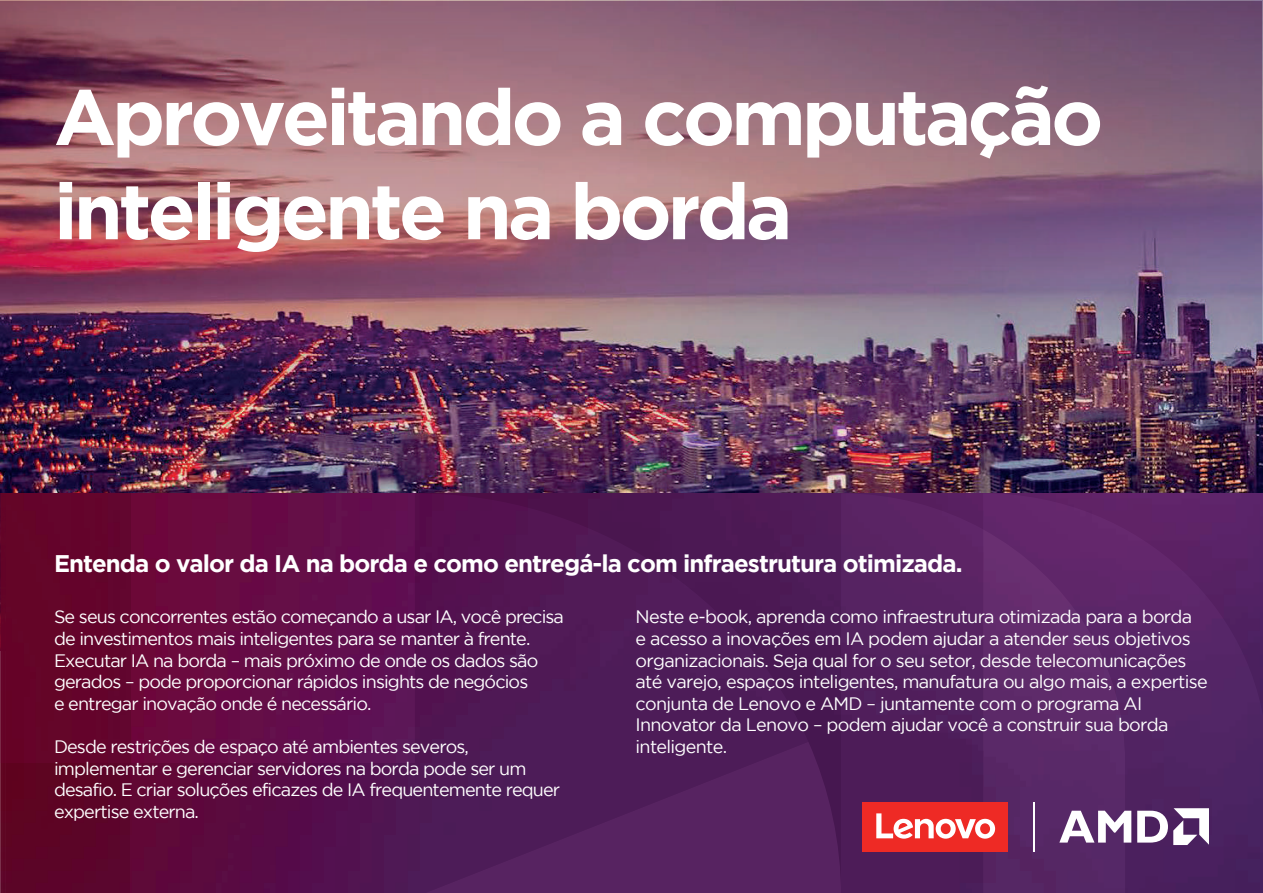
<style>
.page{position:relative;width:1263px;height:893px;background:#fff}
.page>*{position:absolute;margin:0;border:0;box-sizing:border-box;transform-origin:0 0}
.t1{font:700 78.45px/94.2px "Gotham";letter-spacing:-.05em;color:#fff}
.t2{font:700 24px "Gotham";letter-spacing:-.04em;color:#fff}
.t3{font:18px/21.6px "Gotham";letter-spacing:-.05em;color:#fff}
</style>
<div class="page">
<img style="left:0;top:0;width:1263px;height:493px">
<img style="left:0;top:493px;width:841px;height:400px">
<div style="left:131px;top:762px;width:284px;height:131px;background:linear-gradient(to right,#610534,#4e1556)"></div>
<div style="left:131px;top:493px;width:284px;height:269px;background:linear-gradient(to right,#6d0838,#5d1256)"></div>
<div style="left:0;top:493px;width:131px;height:269px;background:#64052b"></div>
<div style="left:415px;top:493px;width:393px;height:249px;background:#4f1954"></div>
<div style="left:415px;top:742px;width:426px;height:151px;background:#511f5c"></div>
<svg style="left:983px;top:493px;width:280px;height:400px;background:#552364"></svg>
<svg style="left:841px;top:493px;width:142px;height:400px;background:#52205d"></svg>
<svg style="left:983px;top:529px;width:142px;height:364px;background:#5c2869"></svg>
<div style="left:863px;top:802px;width:145px;height:50px;background:#ee2a25"></div>
<svg style="left:876px;top:813px;width:119px;height:26px"></svg>
<svg style="left:1059px;top:811px;width:72px;height:32px"></svg>
<svg style="left:1137px;top:808px;width:72px;height:37px"></svg>
<hr style="left:1033px;top:802px;width:1px;height:50px;background:#fff">
<img style="left:1px;top:1px;width:1261px;height:394px">
<h1 class="t1" style="left:54px;top:68px;width:1051px">Aproveitando a computação inteligente na borda</h1>
<h2 class="t2" style="left:54px;top:550px;width:910px">Entenda o valor da IA na borda e como entregá-la com infraestrutura otimizada.</h2>
<p class="t3" style="left:54px;top:606px;width:511px">Se seus concorrentes estão começando a usar IA, você precisa de investimentos mais inteligentes para se manter à frente.<br>Executar IA na borda – mais próximo de onde os dados são gerados – pode proporcionar rápidos insights de negócios<br>e entregar inovação onde é necessário.</p>
<p class="t3" style="left:54px;top:735px;width:508px">Desde restrições de espaço até ambientes severos, implementar e gerenciar servidores na borda pode ser um desafio. E criar soluções eficazes de IA frequentemente requer expertise externa.</p>
<p class="t3" style="left:636px;top:606px;width:574px">Neste e-book, aprenda como infraestrutura otimizada para a borda<br>e acesso a inovações em IA podem ajudar a atender seus objetivos organizacionais. Seja qual for o seu setor, desde telecomunicações até varejo, espaços inteligentes, manufatura ou algo mais, a expertise conjunta de Lenovo e AMD – juntamente com o programa AI Innovator da Lenovo – podem ajudar você a construir sua borda inteligente.</p>
</div>
